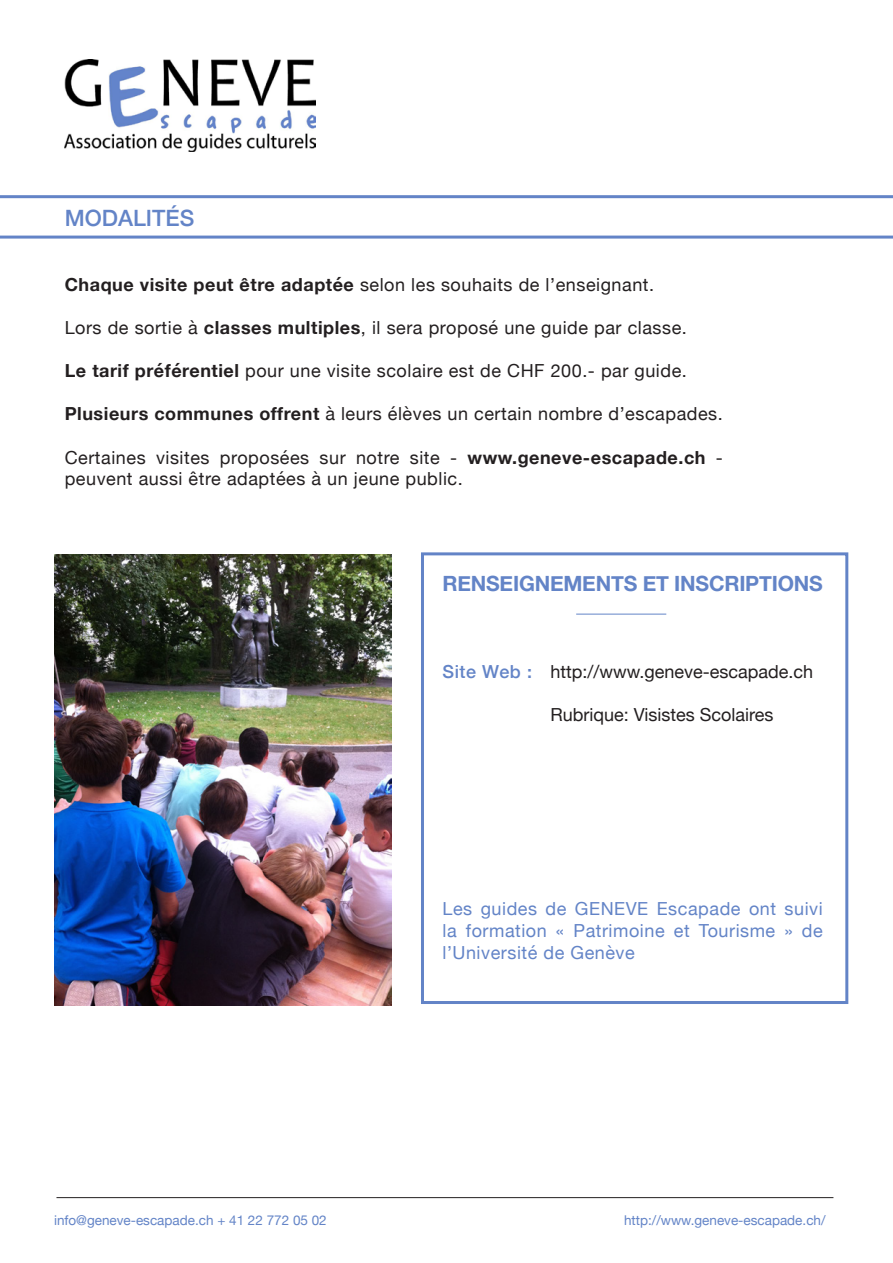
<style>
.page{position:relative;width:893px;height:1263px;background:#fff}
.page>*{position:absolute;margin:0;border:0;box-sizing:border-box;transform-origin:0 0}
.t1{font:500 22.5px "Helvetica Neue";color:#6384c7}
.t2{font:700 21px "Helvetica Neue";letter-spacing:-.01em;color:#6384c7}
.t3{font:18px/21.6px "Helvetica Neue";letter-spacing:.03em;color:#231f20}
.t4{font:18px/21.6px "Helvetica Neue";letter-spacing:.03em;color:#6384c7;text-align:justify}
.t5{font:18px "Helvetica Neue";color:#231f20}
.t6{font:13.5px "Helvetica Neue";color:#6384c7}
.s1{font-weight:700}
.s2{font-weight:500;color:#6384c7}
</style>
<div class="page">
<svg style="left:0;top:195px;width:893px;height:44px"></svg>
<hr style="left:56px;top:1197px;width:777px;height:1px;background:#231f20">
<img style="left:65px;top:60px;width:250px;height:91px">
<img style="left:54px;top:554px;width:337px;height:452px">
<hr style="left:576px;top:614px;width:90px;height:1px;background:#6384c7">
<div style="left:421px;top:552px;width:427px;height:452px;border:3px solid #6384c7"></div>
<p class="t1" style="left:65px;top:200px;width:131px">MODALITÉS</p>
<p class="t3" style="left:65px;top:275px;width:591px"><span class="s1">Chaque visite peut être adaptée</span> selon les souhaits de l’enseignant.</p>
<p class="t3" style="left:65px;top:318px;width:624px">Lors de sortie à <span class="s1">classes multiples</span>, il sera proposé une guide par classe.</p>
<p class="t3" style="left:65px;top:361px;width:624px"><span class="s1">Le tarif préférentiel</span> pour une visite scolaire est de CHF 200.- par guide.</p>
<p class="t3" style="left:65px;top:404px;width:660px"><span class="s1">Plusieurs communes offrent</span> à leurs élèves un certain nombre d’escapades.</p>
<p class="t3" style="left:65px;top:447px;width:660px">Certaines visites proposées sur notre site - <span class="s1">www.geneve-escapade.ch</span> - peuvent aussi être adaptées à un jeune public.</p>
<p class="t2" style="left:442px;top:567px;width:382px">RENSEIGNEMENTS ET INSCRIPTIONS</p>
<p class="t5" style="left:442px;top:658px;width:372px"><span class="s2">Site Web :</span> http://www.geneve-escapade.ch</p>
<p class="t5" style="left:550px;top:702px;width:225px">Rubrique: Visistes Scolaires</p>
<p class="t4" style="left:442px;top:899px;width:382px">Les guides de GENEVE Escapade ont suivi la formation « Patrimoine et Tourisme » de l’Université de Genève</p>
<p class="t6" style="left:54px;top:1210px;width:274px">info@geneve-escapade.ch + 41 22 772 05 02</p>
<p class="t6" style="left:624px;top:1210px;width:203px">http://www.geneve-escapade.ch/</p>
</div>
